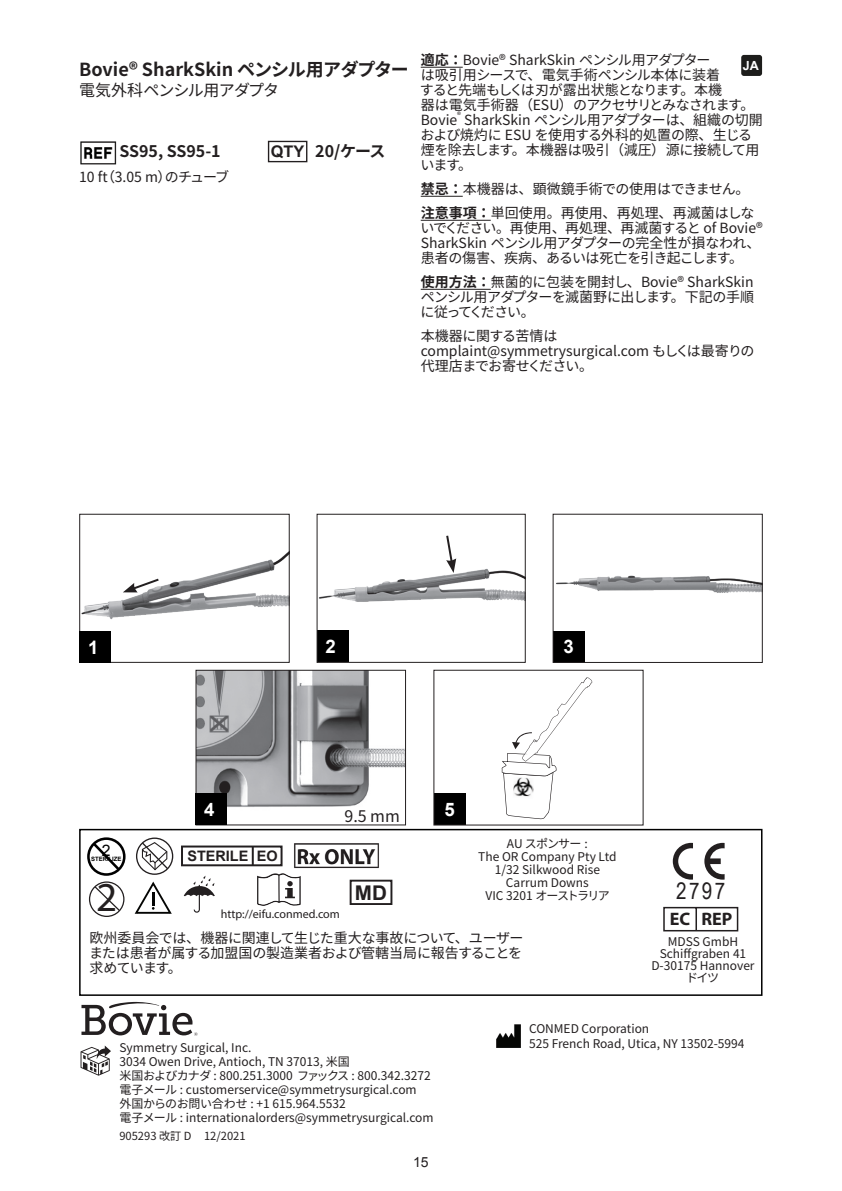
<style>
.page{position:relative;width:842px;height:1191px;background:#fff}
.page>*{position:absolute;margin:0;border:0;box-sizing:border-box;transform-origin:0 0}
.t1{font:41.2px "Myriad Pro";color:#231f20}
.t2{font:23px "Arial Narrow";color:#231f20}
.t3{font:700 20.2px "Arial";color:#231f20}
.t4{font:700 18.6px "Arial";color:#fff}
.t5{font:700 18.2px "Myriad Pro";color:#231f20}
.t6{font:700 18px "Noto Sans CJ Kjp";color:#231f20}
.t7{font:16px "Noto Sans CJ Kjp";letter-spacing:-.035em;color:#231f20}
.t8{font:700 16px "Noto Sans CJ Kjp";color:#231f20}
.t9{font:700 16px "Arial";color:#231f20}
.t10{font:15.8px "Arial";color:#000}
.t11{font:700 14.4px "Arial";color:#231f20}
.t12{font:14px/15px "Noto Sans CJ Kjp";letter-spacing:-.015em;color:#231f20}
.t13{font:14px "Noto Sans CJ Kjp";letter-spacing:-.055em;color:#231f20}
.t14{font:14px "Arial";color:#231f20}
.t15{font:700 12.6px "Arial";color:#fff}
.t16{font:12px/14px "Noto Sans CJ Kjp";color:#231f20}
.t17{font:12px "Myriad Pro";color:#231f20}
.t18{font:12px "Noto Sans CJ Kjp";letter-spacing:-.07em;color:#231f20}
.t19{font:11.2px "Noto Sans CJ Kjp";color:#231f20}
.t20{font:8.2px "Noto Sans CJ Kjp";color:#231f20}
.t21{font:700 6px "Arial";color:#000}
.s1{font-weight:700}
</style>
<div class="page">
<div style="left:268px;top:141px;width:39px;height:21px;border:1px solid #231f20"></div>
<div style="left:553px;top:631px;width:32px;height:31px;background:#000"></div>
<img style="left:556px;top:575px;width:205px;height:18px">
<div style="left:553px;top:514px;width:210px;height:149px;border:1px solid #231f20"></div>
<img style="left:81px;top:552px;width:207px;height:68px">
<div style="left:79px;top:514px;width:211px;height:149px;border:1px solid #231f20"></div>
<div style="left:80px;top:631px;width:31px;height:31px;background:#000"></div>
<svg style="left:123px;top:577px;width:38px;height:15px"></svg>
<div style="left:317px;top:630px;width:32px;height:32px;background:#000"></div>
<img style="left:319px;top:568px;width:205px;height:34px">
<div style="left:317px;top:514px;width:209px;height:149px;border:1px solid #231f20"></div>
<svg style="left:445px;top:535px;width:11px;height:38px"></svg>
<img style="left:197px;top:672px;width:207px;height:135px">
<div style="left:195px;top:670px;width:211px;height:155px;border:1px solid #231f20"></div>
<div style="left:195px;top:793px;width:32px;height:32px;background:#000"></div>
<div style="left:434px;top:793px;width:31px;height:32px;background:#000"></div>
<div style="left:433px;top:670px;width:210px;height:155px;border:1px solid #231f20"></div>
<svg style="left:502px;top:677px;width:90px;height:142px"></svg>
<div style="left:181px;top:845px;width:102px;height:21px;border:2px solid #231f20"></div>
<svg style="left:252px;top:846px;width:2px;height:19px"></svg>
<div style="left:79px;top:829px;width:683px;height:167px;border:2px solid #000"></div>
<svg style="left:81px;top:1002px;width:117px;height:34px"></svg>
<svg style="left:673px;top:843px;width:20px;height:36px"></svg>
<svg style="left:704px;top:843px;width:21px;height:36px"></svg>
<svg style="left:663px;top:907px;width:76px;height:24px"></svg>
<svg style="left:135px;top:881px;width:37px;height:32px"></svg>
<div style="left:136px;top:837px;width:37px;height:38px;border:1px solid #231f20;border-radius:50%"></div>
<svg style="left:141px;top:841px;width:28px;height:30px"></svg>
<div style="left:89px;top:881px;width:35px;height:36px;border:1px solid #231f20;border-radius:50%"></div>
<svg style="left:93px;top:885px;width:28px;height:27px"></svg>
<div style="left:87px;top:837px;width:39px;height:38px;border:3px solid #000;border-radius:50%"></div>
<svg style="left:90px;top:840px;width:32px;height:33px"></svg>
<svg style="left:184px;top:875px;width:31px;height:37px"></svg>
<img style="left:294px;top:843px;width:85px;height:25px">
<svg style="left:81px;top:1045px;width:30px;height:30px"></svg>
<svg style="left:257px;top:873px;width:44px;height:33px"></svg>
<div style="left:350px;top:879px;width:42px;height:26px;border:2px solid #231f20"></div>
<hr style="left:421px;top:67px;width:42px;height:1px;background:#231f20">
<hr style="left:421px;top:196px;width:42px;height:1px;background:#231f20">
<hr style="left:421px;top:220px;width:70px;height:1px;background:#231f20">
<hr style="left:421px;top:289px;width:70px;height:1px;background:#231f20">
<img style="left:80px;top:141px;width:37px;height:23px">
<div style="left:741px;top:55px;width:21px;height:21px;background:#1d1d1b;border-radius:3px"></div>
<img style="left:496px;top:1024px;width:24px;height:23px">
<p class="t6" style="left:79px;top:60px;width:331px">Bovie® SharkSkin ペンシル用アダプター</p>
<p class="t7" style="left:79px;top:81px;width:201px">電気外科ペンシル用アダプタ</p>
<p class="t8" style="left:120px;top:142px;width:103px">SS95, SS95-1</p>
<p class="t8" style="left:315px;top:142px;width:72px">20/ケース</p>
<p class="t13" style="left:79px;top:169px;width:152px">10 ft（3.05 m）のチューブ</p>
<p class="t9" style="left:271px;top:140px;width:57px">QTY 1</p>
<p class="t12" style="left:420px;top:53px;width:336px"><span class="s1">適応：</span>Bovie® SharkSkin ペンシル用アダプター<br>は吸引用シースで、電気手術ペンシル本体に装着<br>すると先端もしくは刃が露出状態となります。本機<br>器は電気手術器（ESU）のアクセサリとみなされます。<br>Bovie</p>
<p class="t15" style="left:743px;top:57px;width:18px">JA</p>
<p class="t20" style="left:457px;top:111px;width:5px">®</p>
<p class="t12" style="left:420px;top:113px;width:344px;text-indent:44px">SharkSkin ペンシル用アダプターは、組織の切開および焼灼に ESU を使用する外科的処置の際、生じる煙を除去します。本機器は吸引（減圧）源に接続して用います。</p>
<p class="t12" style="left:421px;top:182px;width:330px"><span class="s1">禁忌：</span>本機器は、顕微鏡手術での使用はできません。</p>
<p class="t12" style="left:420px;top:206px;width:344px"><span class="s1">注意事項：</span>単回使用。再使用、再処理、再滅菌はしないでください。再使用、再処理、再滅菌すると of Bovie®<br>SharkSkin ペンシル用アダプターの完全性が損なわれ、患者の傷害、疾病、あるいは死亡を引き起こします。</p>
<p class="t12" style="left:421px;top:275px;width:335px;text-align:justify"><span class="s1">使用方法：</span>無菌的に包装を開封し、Bovie® SharkSkinペンシル用アダプターを滅菌野に出します。下記の手順に従ってください。</p>
<p class="t12" style="left:421px;top:329px;width:335px">本機器に関する苦情はcomplaint@symmetrysurgical.com もしくは最寄りの代理店までお寄せください。</p>
<h3 class="t4" style="left:88px;top:634px;width:12px">1</h3>
<h3 class="t4" style="left:326px;top:634px;width:12px">2</h3>
<h3 class="t4" style="left:564px;top:634px;width:12px">3</h3>
<p class="t10" style="left:102px;top:840px;width:10px">2</p>
<p class="t21" style="left:91px;top:855px;width:32px">STERILIZE</p>
<h1 class="t1" style="left:96px;top:872px;width:23px">2</h1>
<h3 class="t4" style="left:204px;top:797px;width:12px">4</h3>
<h3 class="t4" style="left:444px;top:797px;width:12px">5</h3>
<p class="t11" style="left:187px;top:846px;width:92px">STERILE EO</p>
<p class="t7" style="left:344px;top:807px;width:57px">9.5 mm</p>
<p class="t17" style="left:221px;top:906px;width:121px">http://eifu.conmed.com</p>
<h3 class="t3" style="left:355px;top:878px;width:34px">MD</h3>
<p class="t16" style="left:507px;top:837px;width:82px">AU スポンサー :</p>
<p class="t16" style="left:478px;top:850px;width:140px">The OR Company Pty Ltd</p>
<p class="t16" style="left:495px;top:863px;width:107px">1/32 Silkwood Rise</p>
<p class="t16" style="left:506px;top:876px;width:84px">Carrum Downs</p>
<p class="t18" style="left:485px;top:889px;width:126px">VIC 3201 オーストラリア</p>
<p class="t12" style="left:89px;top:931px;width:436px;text-align:justify">欧州委員会では、機器に関連して生じた重大な事故について、ユーザーまたは患者が属する加盟国の製造業者および管轄当局に報告することを求めています。</p>
<h2 class="t2" style="left:676px;top:874px;width:51px">2797</h2>
<h3 class="t5" style="left:670px;top:907px;width:64px">EC REP</h3>
<p class="t16" style="left:668px;top:935px;width:72px">MDSS GmbH</p>
<p class="t16" style="left:660px;top:947px;width:88px">Schiffgraben 41</p>
<p class="t16" style="left:651px;top:959px;width:105px">D-30175 Hannover</p>
<p class="t16" style="left:686px;top:971px;width:35px">ドイツ</p>
<p class="t16" style="left:119px;top:1041px;width:134px">Symmetry Surgical, Inc.</p>
<p class="t16" style="left:119px;top:1055px;width:232px">3034 Owen Drive, Antioch, TN 37013, 米国</p>
<p class="t16" style="left:119px;top:1069px;width:313px">米国およびカナダ : 800.251.3000 ファックス : 800.342.3272</p>
<p class="t16" style="left:119px;top:1083px;width:299px">電子メール : customerservice@symmetrysurgical.com</p>
<p class="t16" style="left:119px;top:1097px;width:316px">外国からのお問い合わせ : +1 615.964.5532<br>電子メール : internationalorders@symmetrysurgical.com</p>
<p class="t19" style="left:119px;top:1129px;width:128px">905293 改訂 D 12/2021</p>
<p class="t14" style="left:413px;top:1152px;width:17px">15</p>
<p class="t16" style="left:529px;top:1022px;width:122px">CONMED Corporation</p>
<p class="t16" style="left:529px;top:1036px;width:217px">525 French Road, Utica, NY 13502-5994</p>
</div>
